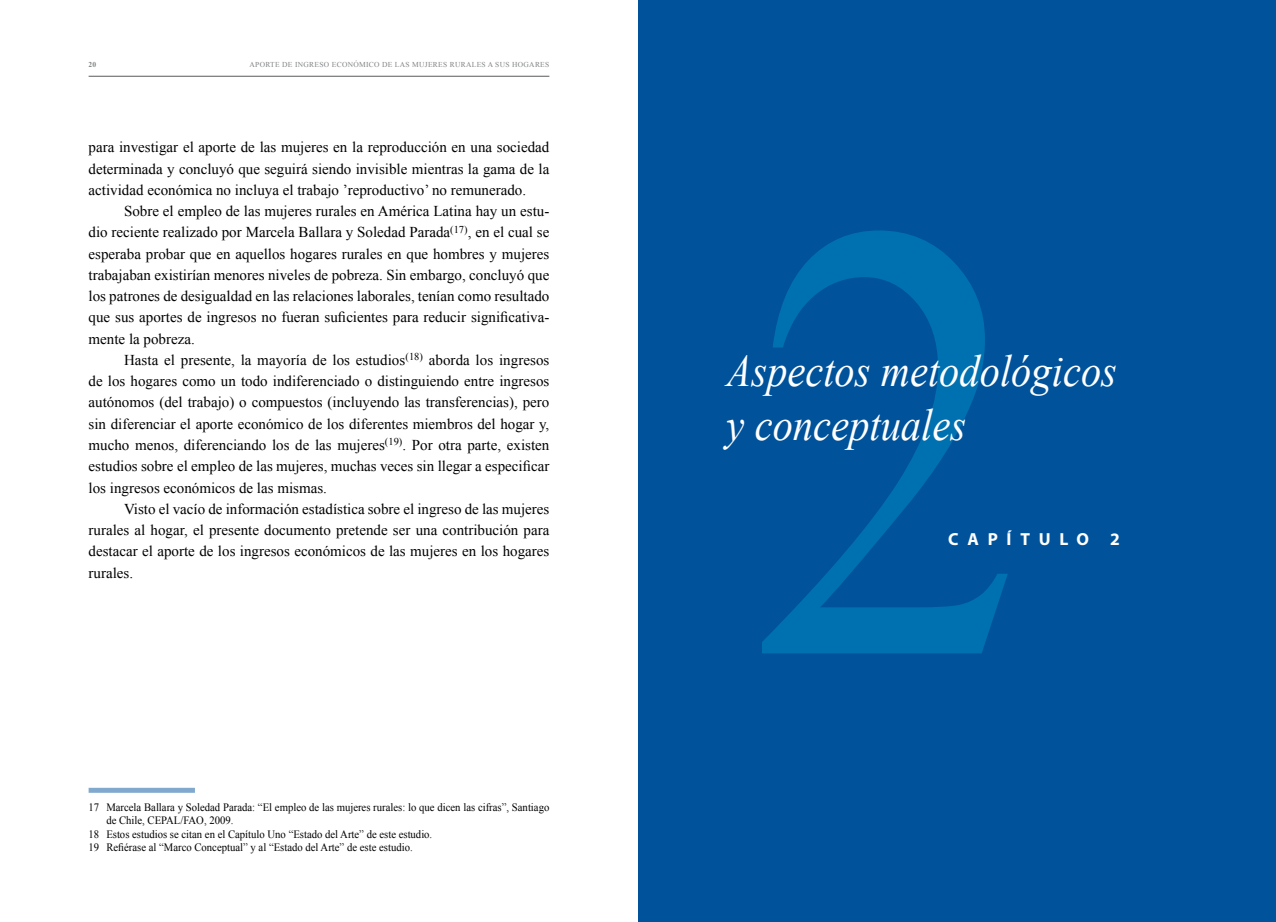
<style>
.page{position:relative;width:1276px;height:922px;background:#fff}
.page>*{position:absolute;margin:0;border:0;box-sizing:border-box;transform-origin:0 0}
.t1{font:italic 45px/54px "Times New Roman";color:#fff;scale:.9 1}
.t2{font:700 17.5px "Myriad Pro";letter-spacing:.5em;color:#fff}
.t3{font:15px/21.2px "Times New Roman";color:#000;text-align:justify}
.t4{font:11.25px "Times New Roman";color:#000;scale:.95 1}
.t5{font:7.5px "Times New Roman";letter-spacing:.04em;color:#808284}
.t6{font:700 7.5px "Times New Roman";color:#808284}
</style>
<div class="page">
<hr style="left:89px;top:76px;width:460px;height:1px;background:#58595b">
<div style="left:638px;top:0;width:638px;height:921px;background:#00539b"></div>
<svg style="left:762px;top:230px;width:245px;height:423px"></svg>
<div style="left:89px;top:787px;width:106px;height:5px;background:#80a9cd"></div>
<p class="t6" style="left:89px;top:60px;width:9px">20</p>
<p class="t5" style="left:249px;top:60px;width:301px">APORTE DE INGRESO ECONÓMICO DE LAS MUJERES RURALES A SUS HOGARES</p>
<p class="t3" style="left:89px;top:136px;width:462px">para investigar el aporte de las mujeres en la reproducción en una sociedad determinada y concluyó que seguirá siendo invisible mientras la gama de la actividad económica no incluya el trabajo ’reproductivo’ no remunerado.</p>
<p class="t3" style="left:89px;top:200px;width:462px;text-indent:35px">Sobre el empleo de las mujeres rurales en América Latina hay un estu&shy;dio reciente realizado por Marcela Ballara y Soledad Parada<sup>(17)</sup>, en el cual se esperaba probar que en aquellos hogares rurales en que hombres y mujeres trabajaban existirían menores niveles de pobreza. Sin embargo, concluyó que los patrones de desigualdad en las relaciones laborales, tenían como resultado que sus aportes de ingresos no fueran suficientes para reducir significativa&shy;mente la pobreza.</p>
<p class="t3" style="left:89px;top:349px;width:462px;text-indent:35px">Hasta el presente, la mayoría de los estudios<sup>(18)</sup> aborda los ingresos de los hogares como un todo indiferenciado o distinguiendo entre ingresos autónomos (del trabajo) o compuestos (incluyendo las transferencias), pero sin diferenciar el aporte económico de los diferentes miembros del hogar y, mucho menos, diferenciando los de las mujeres<sup>(19)</sup>. Por otra parte, existen estudios sobre el empleo de las mujeres, muchas veces sin llegar a especificar los ingresos económicos de las mismas.</p>
<p class="t3" style="left:89px;top:498px;width:462px;text-indent:35px">Visto el vacío de información estadística sobre el ingreso de las mujeres rurales al hogar, el presente documento pretende ser una contribución para destacar el aporte de los ingresos económicos de las mujeres en los hogares rurales.</p>
<p class="t4" style="left:89px;top:800px;width:486px">17 Marcela Ballara y Soledad Parada: “El empleo de las mujeres rurales: lo que dicen las cifras”, Santiago</p>
<p class="t4" style="left:106px;top:813px;width:135px">de Chile, CEPAL/FAO, 2009.</p>
<p class="t4" style="left:89px;top:827px;width:363px">18 Estos estudios se citan en el Capítulo Uno “Estado del Arte” de este estudio.</p>
<p class="t4" style="left:89px;top:840px;width:343px">19 Refiérase al “Marco Conceptual” y al “Estado del Arte” de este estudio.</p>
<h1 class="t1" style="left:726px;top:343px;width:435px">Aspectos metodológicos y conceptuales</h1>
<p class="t2" style="left:948px;top:527px;width:173px">CAPÍTULO 2</p>
</div>
